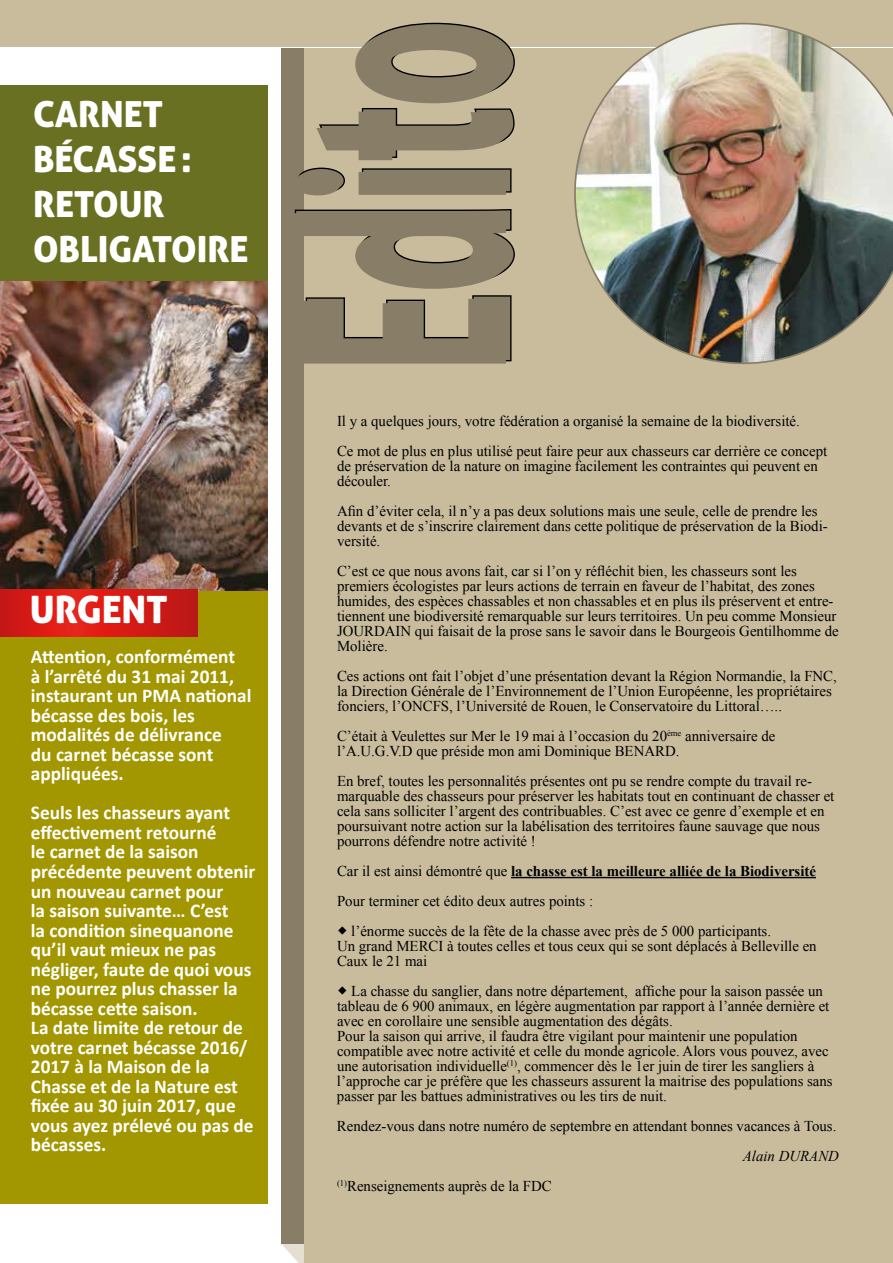
<style>
.page{position:relative;width:893px;height:1263px;background:#fff}
.page>*{position:absolute;margin:0;border:0;box-sizing:border-box;transform-origin:0 0}
.t1{font:37.65px "Aller Display";color:#fff}
.t2{font:36px/45px "Aller Display";color:#fff}
.t3{font:700 19.5px/19.5px "Calibri";color:#fff}
.t4{font:15px/15px "Times New Roman";color:#000}
.t5{font:700 15px "Times New Roman";color:#000}
.t6{font:italic 15px "Times New Roman";color:#000}
.s1{font-weight:400}
</style>
<div class="page">
<svg style="left:282px;top:1244px;width:22px;height:19px"></svg>
<div style="left:281px;top:48px;width:151px;height:1196px;background:#887d67"></div>
<div style="left:0;top:0;width:893px;height:47px;background:#c9bc9d"></div>
<div style="left:304px;top:48px;width:589px;height:1215px;background:#c9bc9d"></div>
<svg style="left:402px;top:22px;width:113px;height:340px"></svg>
<svg style="left:294px;top:26px;width:215px;height:338px;fill:#887d67"></svg>
<hr style="left:511px;top:877px;width:305px;height:1px;background:#000">
<img style="left:574px;top:23px;width:319px;height:341px">
<div style="left:0;top:591px;width:267px;height:612px;background:#a29700"></div>
<div style="left:0;top:85px;width:267px;height:206px;background:#697021"></div>
<img style="left:0;top:281px;width:267px;height:310px">
<svg style="left:0;top:590px;width:197px;height:47px;background:#d51b16"></svg>
<h2 class="t2" style="left:33px;top:91px;width:217px">CARNET<br>BÉCASSE:<br>RETOUR<br>OBLIGATOIRE</h2>
<h1 class="t1" style="left:30px;top:586px;width:139px">URGENT</h1>
<h3 class="t3" style="left:31px;top:647px;width:222px">Attention, conformément<br>à l’arrêté du 31 mai 2011, instaurant un PMA national bécasse des bois, les modalités de délivrance<br>du carnet bécasse sont appliquées.</h3>
<p class="t3" style="left:31px;top:803px;width:226px">Seuls les chasseurs ayant effectivement retourné<br>le carnet de la saison précédente peuvent obtenir un nouveau carnet pour<br>la saison suivante… C’est<br>la condition sinequanone qu’il vaut mieux ne pas négliger, faute de quoi vous ne pourrez plus chasser la bécasse cette saison.<br>La date limite de retour de votre carnet bécasse 2016/<br>2017 à la Maison de la<br>Chasse et de la Nature est fixée au 30 juin 2017, que vous ayez prélevé ou pas de bécasses.</p>
<p class="t4" style="left:337px;top:406px;width:492px;line-height:30px">Il y a quelques jours, votre fédération a organisé la semaine de la biodiversité.<br>Ce mot de plus en plus utilisé peut faire peur aux chasseurs car derrière ce concept</p>
<p class="t4" style="left:337px;top:458px;width:482px">de préservation de la nature on imagine facilement les contraintes qui peuvent en découler.</p>
<p class="t4" style="left:337px;top:503px;width:492px">Afin d’éviter cela, il n’y a pas deux solutions mais une seule, celle de prendre les devants et de s’inscrire clairement dans cette politique de préservation de la Biodi&shy;versité.</p>
<p class="t4" style="left:337px;top:563px;width:503px">C’est ce que nous avons fait, car si l’on y réfléchit bien, les chasseurs sont les premiers écologistes par leurs actions de terrain en faveur de l’habitat, des zones humides, des espèces chassables et non chassables et en plus ils préservent et entre&shy;tiennent une biodiversité remarquable sur leurs territoires. Un peu comme Monsieur JOURDAIN qui faisait de la prose sans le savoir dans le Bourgeois Gentilhomme de Molière.</p>
<p class="t4" style="left:337px;top:668px;width:501px">Ces actions ont fait l’objet d’une présentation devant la Région Normandie, la FNC, la Direction Générale de l’Environnement de l’Union Européenne, les propriétaires fonciers, l’ONCFS, l’Université de Rouen, le Conservatoire du Littoral…..</p>
<p class="t4" style="left:337px;top:728px;width:440px">C’était à Veulettes sur Mer le 19 mai à l’occasion du 20<sup>ème</sup> anniversaire de l’A.U.G.V.D que préside mon ami Dominique BENARD.</p>
<p class="t4" style="left:337px;top:773px;width:499px">En bref, toutes les personnalités présentes ont pu se rendre compte du travail re&shy;marquable des chasseurs pour préserver les habitats tout en continuant de chasser et cela sans solliciter l’argent des contribuables. C’est avec ce genre d’exemple et en poursuivant notre action sur la labélisation des territoires faune sauvage que nous pourrons défendre notre activité !</p>
<p class="t5" style="left:337px;top:860px;width:481px"><span class="s1">Car il est ainsi démontré que</span> la chasse est la meilleure alliée de la Biodiversité</p>
<p class="t4" style="left:337px;top:893px;width:258px">Pour terminer cet édito deux autres points :</p>
<p class="t4" style="left:351px;top:923px;width:421px">l’énorme succès de la fête de la chasse avec près de 5 000 participants.</p>
<p class="t4" style="left:337px;top:938px;width:481px">Un grand MERCI à toutes celles et tous ceux qui se sont déplacés à Belleville en<br>Caux le 21 mai</p>
<p class="t4" style="left:337px;top:983px;width:497px;text-indent:14px">La chasse du sanglier, dans notre département, affiche pour la saison passée un tableau de 6 900 animaux, en légère augmentation par rapport à l’année dernière et avec en corollaire une sensible augmentation des dégâts.<br>Pour la saison qui arrive, il faudra être vigilant pour maintenir une population compatible avec notre activité et celle du monde agricole. Alors vous pouvez, avec une autorisation individuelle<sup>(1)</sup>, commencer dès le 1er juin de tirer les sangliers à l’approche car je préfère que les chasseurs assurent la maitrise des populations sans passer par les battues administratives ou les tirs de nuit.</p>
<p class="t4" style="left:337px;top:1118px;width:501px">Rendez-vous dans notre numéro de septembre en attendant bonnes vacances à Tous.</p>
<p class="t6" style="left:743px;top:1145px;width:98px">Alain DURAND</p>
<p class="t4" style="left:337px;top:1178px;width:216px"><sup>(1)</sup>Renseignements auprès de la FDC</p>
</div>
